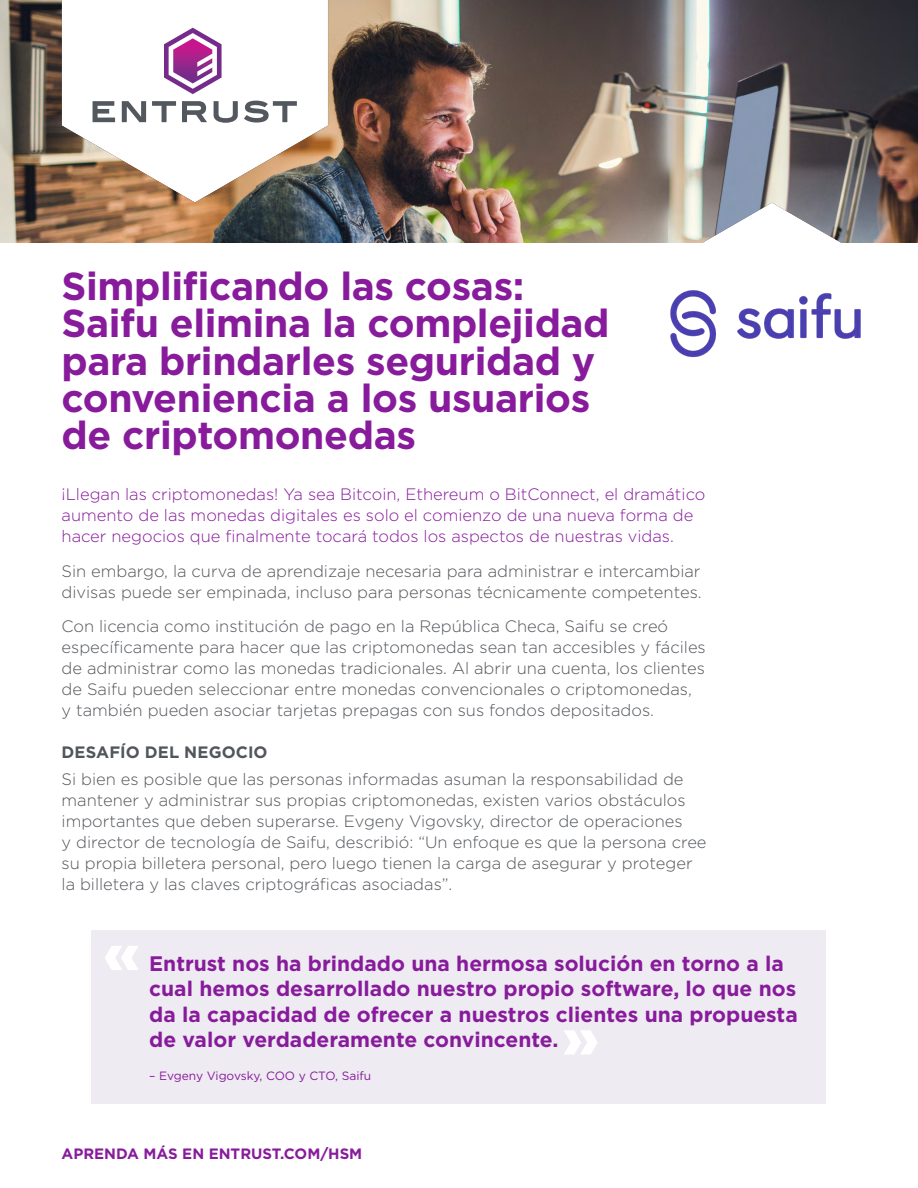
<style>
.page{position:relative;width:918px;height:1188px;background:#fff}
.page>*{position:absolute;margin:0;border:0;box-sizing:border-box;transform-origin:0 0}
.Headline{font:700 39px/37.2px "Gotham";letter-spacing:-.01em;color:#881b9c}
.t1{font:700 21px/25.5px "Gotham";color:#881b9c}
.Body_copy{font:300 16.5px/21px "Gotham";color:#52555b}
.Body_copy-2{font:300 16.5px/21px "Gotham";color:#881b9c}
.header_1{font:700 16.5px "Gotham";letter-spacing:.005em;color:#52555b}
.CTA_URL_front{font:700 15px "Gotham";color:#881b9c}
.Quote_description{font:12px "Gotham";color:#881b9c}
</style>
<div class="page">
<div style="left:92px;top:930px;width:734px;height:174px;background:#eeebf2"></div>
<svg style="left:564px;top:1030px;width:34px;height:24px"></svg>
<svg style="left:105px;top:946px;width:33px;height:24px"></svg>
<img style="left:0;top:0;width:918px;height:243px">
<img style="left:670px;top:290px;width:191px;height:68px">
<p class="Headline" style="left:62px;top:268px;width:550px">Simplificando las cosas:<br>Saifu elimina la complejidad para brindarles seguridad y conveniencia a los usuarios de criptomonedas</p>
<p class="Body_copy-2" style="left:62px;top:484px;width:645px">¡Llegan las criptomonedas! Ya sea Bitcoin, Ethereum o BitConnect, el dramático aumento de las monedas digitales es solo el comienzo de una nueva forma de hacer negocios que finalmente tocará todos los aspectos de nuestras vidas.</p>
<p class="Body_copy" style="left:62px;top:560px;width:642px">Sin embargo, la curva de aprendizaje necesaria para administrar e intercambiar divisas puede ser empinada, incluso para personas técnicamente competentes.</p>
<p class="Body_copy" style="left:62px;top:616px;width:646px">Con licencia como institución de pago en la República Checa, Saifu se creó específicamente para hacer que las criptomonedas sean tan accesibles y fáciles de administrar como las monedas tradicionales. Al abrir una cuenta, los clientes de Saifu pueden seleccionar entre monedas convencionales o criptomonedas,<br>y también pueden asociar tarjetas prepagas con sus fondos depositados.</p>
<p class="header_1" style="left:62px;top:741px;width:208px">DESAFÍO DEL NEGOCIO</p>
<p class="Body_copy" style="left:62px;top:769px;width:647px">Si bien es posible que las personas informadas asuman la responsabilidad de mantener y administrar sus propias criptomonedas, existen varios obstáculos importantes que deben superarse. Evgeny Vigovsky, director de operaciones<br>y director de tecnología de Saifu, describió: “Un enfoque es que la persona cree su propia billetera personal, pero luego tienen la carga de asegurar y proteger la billetera y las claves criptográficas asociadas”.</p>
<p class="t1" style="left:149px;top:950px;width:650px">Entrust nos ha brindado una hermosa solución en torno a la cual hemos desarrollado nuestro propio software, lo que nos da la capacidad de ofrecer a nuestros clientes una propuesta de valor verdaderamente convincente.</p>
<p class="Quote_description" style="left:149px;top:1068px;width:224px">– Evgeny Vigovsky, COO y CTO, Saifu</p>
<p class="CTA_URL_front" style="left:62px;top:1144px;width:302px">APRENDA MÁS EN ENTRUST.COM/HSM</p>
</div>
